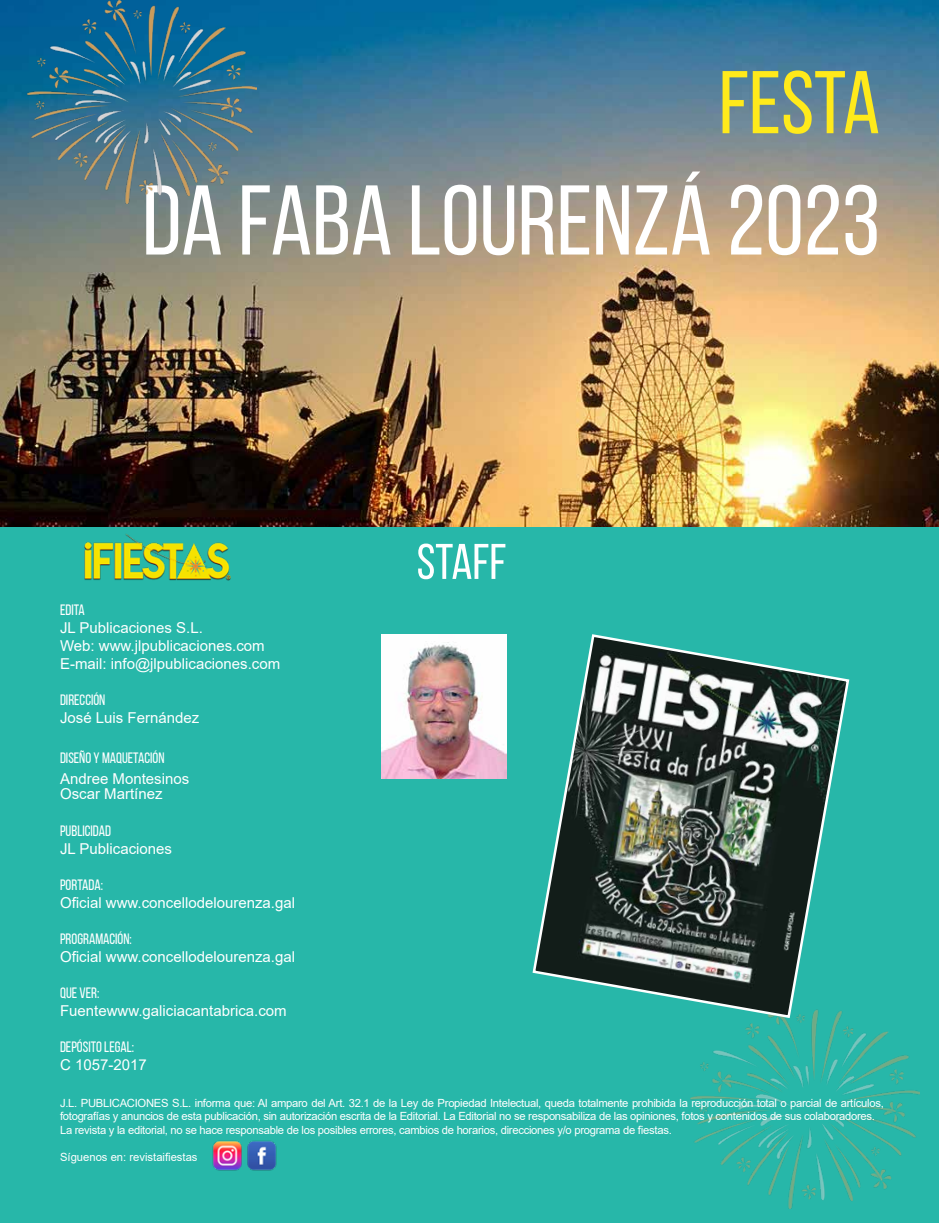
<style>
.page{position:relative;width:939px;height:1223px;background:#fff}
.page>*{position:absolute;margin:0;border:0;box-sizing:border-box;transform-origin:0 0}
.t1{font:98.75px "Bebas Neue";color:#fff}
.t2{font:88.75px "Bebas Neue";color:#ffea1b}
.t3{font:50px "Bebas Neue";color:#fff}
.t4{font:15px/18px "Arial";color:#fff}
.t5{font:15px "Bebas Neue";color:#fff}
.t6{font:11.25px/13.5px "Arial";letter-spacing:-.025em;color:#fff}
.t7{font:11.25px "Arial";color:#fff}
</style>
<div class="page">
<img style="left:0;top:0;width:939px;height:527px">
<div style="left:0;top:527px;width:939px;height:695px;background:#27b7a9"></div>
<img style="left:691px;top:1019px;width:229px;height:189px">
<img style="left:382px;top:634px;width:124px;height:144px">
<img style="left:84px;top:534px;width:147px;height:47px">
<svg style="left:532px;top:634px;width:318px;height:385px"></svg>
<img style="left:28px;top:0;width:228px;height:204px">
<img style="left:212px;top:1140px;width:65px;height:31px">
<h2 class="t2" style="left:719px;top:54px;width:163px">FESTA</h2>
<h1 class="t1" style="left:142px;top:167px;width:739px">DA FABA LOURENZÁ 2023</h1>
<h3 class="t3" style="left:417px;top:534px;width:91px">STAFF</h3>
<h3 class="t5" style="left:60px;top:602px;width:26px">EDITA</h3>
<h3 class="t4" style="left:60px;top:619px;width:222px">JL Publicaciones S.L.<br>Web: www.jlpublicaciones.com<br>E-mail: info@jlpublicaciones.com</h3>
<h3 class="t5" style="left:60px;top:692px;width:47px">DIRECCIÓN</h3>
<h3 class="t4" style="left:60px;top:709px;width:141px">José Luis Fernández</h3>
<h3 class="t5" style="left:60px;top:749px;width:106px">DISEÑO Y MAQUETACIÓN</h3>
<h3 class="t4" style="left:60px;top:771px;width:131px;line-height:15px">Andree Montesinos<br>Oscar Martínez</h3>
<h3 class="t5" style="left:60px;top:822px;width:52px">PUBLICIDAD</h3>
<h3 class="t4" style="left:60px;top:839px;width:113px">JL Publicaciones</h3>
<h3 class="t5" style="left:60px;top:876px;width:45px">PORTADA:</h3>
<h3 class="t4" style="left:60px;top:893px;width:237px">Oficial www.concellodelourenza.gal</h3>
<h3 class="t5" style="left:60px;top:930px;width:73px">PROGRAMACIÓN:</h3>
<h3 class="t4" style="left:60px;top:947px;width:237px">Oficial www.concellodelourenza.gal</h3>
<h3 class="t5" style="left:60px;top:984px;width:41px">QUE VER:</h3>
<h3 class="t4" style="left:60px;top:1001px;width:228px">Fuentewww.galiciacantabrica.com</h3>
<h3 class="t5" style="left:60px;top:1038px;width:76px">DEPÓSITO LEGAL:</h3>
<h3 class="t4" style="left:60px;top:1055px;width:88px">C 1057-2017</h3>
<p class="t6" style="left:60px;top:1095px;width:825px">J.L. PUBLICACIONES S.L. informa que: Al amparo del Art. 32.1 de la Ley de Propiedad Intelectual, queda totalmente prohibida la reproducción total o parcial de artículos, fotografías y anuncios de esta publicación, sin autorización escrita de la Editorial. La Editorial no se responsabiliza de las opiniones, fotos y contenidos de sus colaboradores.<br>La revista y la editorial, no se hace responsable de los posibles errores, cambios de horarios, direcciones y/o programa de fiestas.</p>
<p class="t7" style="left:60px;top:1148px;width:139px">Síguenos en: revistaifiestas</p>
</div>
